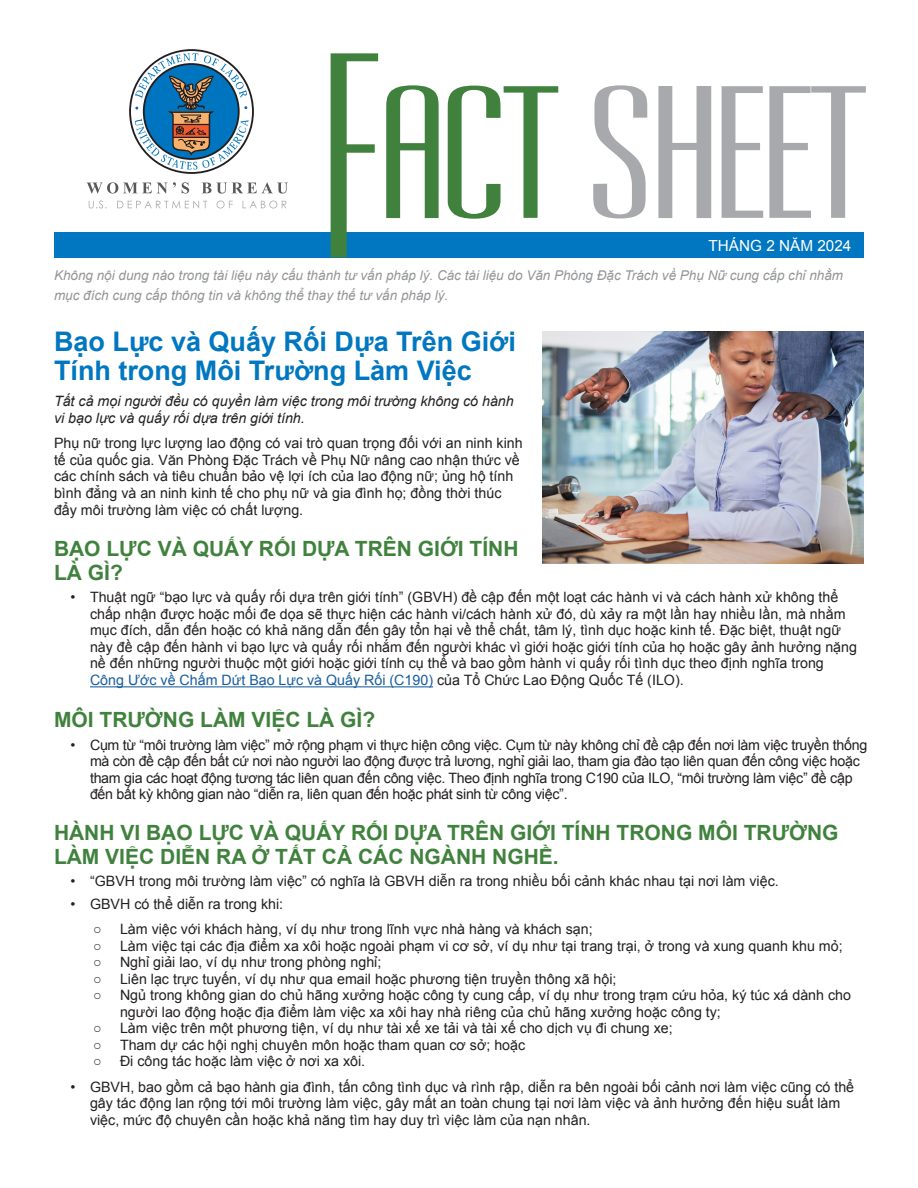
<style>
.page{position:relative;width:918px;height:1188px;background:#fff}
.page>*{position:absolute;margin:0;border:0;box-sizing:border-box;transform-origin:0 0}
.Main_Title{font:700 27px/28.5px "Arial";color:#0077c0}
.Subhead_1{font:700 21px/24px "Arial";color:#40823d}
.Body_text{font:15.3px "Arial";color:#fff}
.Body_text-2{font:14.25px/16.6px "Arial";color:#231f20}
.Body_text-3{font:14.25px/16.5px "Arial";letter-spacing:-.02em;color:#231f20}
.Body_text-4{font:italic 14.25px/16.5px "Arial";color:#231f20}
.Body_text-5{font:italic 13.5px/19.8px "Arial";color:#939598}
.s1{color:#175d9e}
</style>
<div class="page">
<svg style="left:135px;top:53px;width:114px;height:117px"></svg>
<svg style="left:89px;top:201px;width:198px;height:7px"></svg>
<svg style="left:87px;top:182px;width:201px;height:12px"></svg>
<div style="left:54px;top:232px;width:810px;height:25px;background:#0077c0"></div>
<svg style="left:593px;top:85px;width:273px;height:133px"></svg>
<svg style="left:331px;top:53px;width:227px;height:204px"></svg>
<hr style="left:90px;top:686px;width:343px;height:1px;background:#175d9e">
<img style="left:543px;top:331px;width:321px;height:232px">
<p class="Body_text" style="left:709px;top:235px;width:144px">THÁNG 2 NĂM 2024</p>
<p class="Body_text-5" style="left:54px;top:265px;width:791px">Không nội dung nào trong tài liệu này cấu thành tư vấn pháp lý. Các tài liệu do Văn Phòng Đặc Trách về Phụ Nữ cung cấp chỉ nhằm mục đích cung cấp thông tin và không thể thay thế tư vấn pháp lý.</p>
<p class="Main_Title" style="left:54px;top:329px;width:463px">Bạo Lực và Quấy Rối Dựa Trên Giới<br>Tính trong Môi Trường Làm Việc</p>
<p class="Body_text-4" style="left:54px;top:393px;width:461px">Tất cả mọi người đều có quyền làm việc trong môi trường không có hành vi bạo lực và quấy rối dựa trên giới tính.</p>
<p class="Body_text-2" style="left:54px;top:435px;width:470px">Phụ nữ trong lực lượng lao động có vai trò quan trọng đối với an ninh kinh tế của quốc gia. Văn Phòng Đặc Trách về Phụ Nữ nâng cao nhận thức về các chính sách và tiêu chuẩn bảo vệ lợi ích của lao động nữ; ủng hộ tính bình đẳng và an ninh kinh tế cho phụ nữ và gia đình họ; đồng thời thúc đẩy môi trường làm việc có chất lượng.</p>
<p class="Subhead_1" style="left:54px;top:537px;width:466px">BẠO LỰC VÀ QUẤY RỐI DỰA TRÊN GIỚI TÍNH<br>LÀ GÌ?</p>
<p class="Body_text-2" style="left:90px;top:589px;width:769px;text-indent:-20px">• Thuật ngữ “bạo lực và quấy rối dựa trên giới tính” (GBVH) đề cập đến một loạt các hành vi và cách hành xử không thể chấp nhận được hoặc mối đe dọa sẽ thực hiện các hành vi/cách hành xử đó, dù xảy ra một lần hay nhiều lần, mà nhằm mục đích, dẫn đến hoặc có khả năng dẫn đến gây tổn hại về thể chất, tâm lý, tình dục hoặc kinh tế. Đặc biệt, thuật ngữ này đề cập đến hành vi bạo lực và quấy rối nhắm đến người khác vì giới hoặc giới tính của họ hoặc gây ảnh hưởng nặng nề đến những người thuộc một giới hoặc giới tính cụ thể và bao gồm hành vi quấy rối tình dục theo định nghĩa trong <span class="s1">Công Ước về Chấm Dứt Bạo Lực và Quấy Rối (C190)</span> của Tổ Chức Lao Động Quốc Tế (ILO).</p>
<p class="Subhead_1" style="left:54px;top:709px;width:323px">MÔI TRƯỜNG LÀM VIỆC LÀ GÌ?</p>
<p class="Body_text-3" style="left:90px;top:737px;width:779px;text-indent:-20px">• Cụm từ “môi trường làm việc” mở rộng phạm vi thực hiện công việc. Cụm từ này không chỉ đề cập đến nơi làm việc truyền thống mà còn đề cập đến bất cứ nơi nào người lao động được trả lương, nghỉ giải lao, tham gia đào tạo liên quan đến công việc hoặc tham gia các hoạt động tương tác liên quan đến công việc. Theo định nghĩa trong C190 của ILO, “môi trường làm việc” đề cập đến bất kỳ không gian nào “diễn ra, liên quan đến hoặc phát sinh từ công việc”.</p>
<p class="Subhead_1" style="left:54px;top:821px;width:786px">HÀNH VI BẠO LỰC VÀ QUẤY RỐI DỰA TRÊN GIỚI TÍNH TRONG MÔI TRƯỜNG<br>LÀM VIỆC DIỄN RA Ở TẤT CẢ CÁC NGÀNH NGHỀ.</p>
<p class="Body_text-2" style="left:70px;top:873px;width:710px">• “GBVH trong môi trường làm việc” có nghĩa là GBVH diễn ra trong nhiều bối cảnh khác nhau tại nơi làm việc.</p>
<p class="Body_text-2" style="left:70px;top:896px;width:214px">• GBVH có thể diễn ra trong khi:</p>
<p class="Body_text-2" style="left:93px;top:921px;width:501px">○ Làm việc với khách hàng, ví dụ như trong lĩnh vực nhà hàng và khách sạn;</p>
<p class="Body_text-2" style="left:93px;top:938px;width:751px">○ Làm việc tại các địa điểm xa xôi hoặc ngoài phạm vi cơ sở, ví dụ như tại trang trại, ở trong và xung quanh khu mỏ;</p>
<p class="Body_text-2" style="left:93px;top:954px;width:290px">○ Nghỉ giải lao, ví dụ như trong phòng nghỉ;</p>
<p class="Body_text-2" style="left:93px;top:971px;width:525px">○ Liên lạc trực tuyến, ví dụ như qua email hoặc phương tiện truyền thông xã hội;</p>
<p class="Body_text-2" style="left:120px;top:987px;width:733px;text-indent:-27px">○ Ngủ trong không gian do chủ hãng xưởng hoặc công ty cung cấp, ví dụ như trong trạm cứu hỏa, ký túc xá dành cho người lao động hoặc địa điểm làm việc xa xôi hay nhà riêng của chủ hãng xưởng hoặc công ty;</p>
<p class="Body_text-2" style="left:93px;top:1020px;width:581px">○ Làm việc trên một phương tiện, ví dụ như tài xế xe tải và tài xế cho dịch vụ đi chung xe;</p>
<p class="Body_text-2" style="left:93px;top:1037px;width:434px">○ Tham dự các hội nghị chuyên môn hoặc tham quan cơ sở; hoặc</p>
<p class="Body_text-2" style="left:93px;top:1053px;width:274px">○ Đi công tác hoặc làm việc ở nơi xa xôi.</p>
<p class="Body_text-2" style="left:90px;top:1079px;width:766px;text-indent:-20px">• GBVH, bao gồm cả bạo hành gia đình, tấn công tình dục và rình rập, diễn ra bên ngoài bối cảnh nơi làm việc cũng có thể gây tác động lan rộng tới môi trường làm việc, gây mất an toàn chung tại nơi làm việc và ảnh hưởng đến hiệu suất làm việc, mức độ chuyên cần hoặc khả năng tìm hay duy trì việc làm của nạn nhân.</p>
</div>
